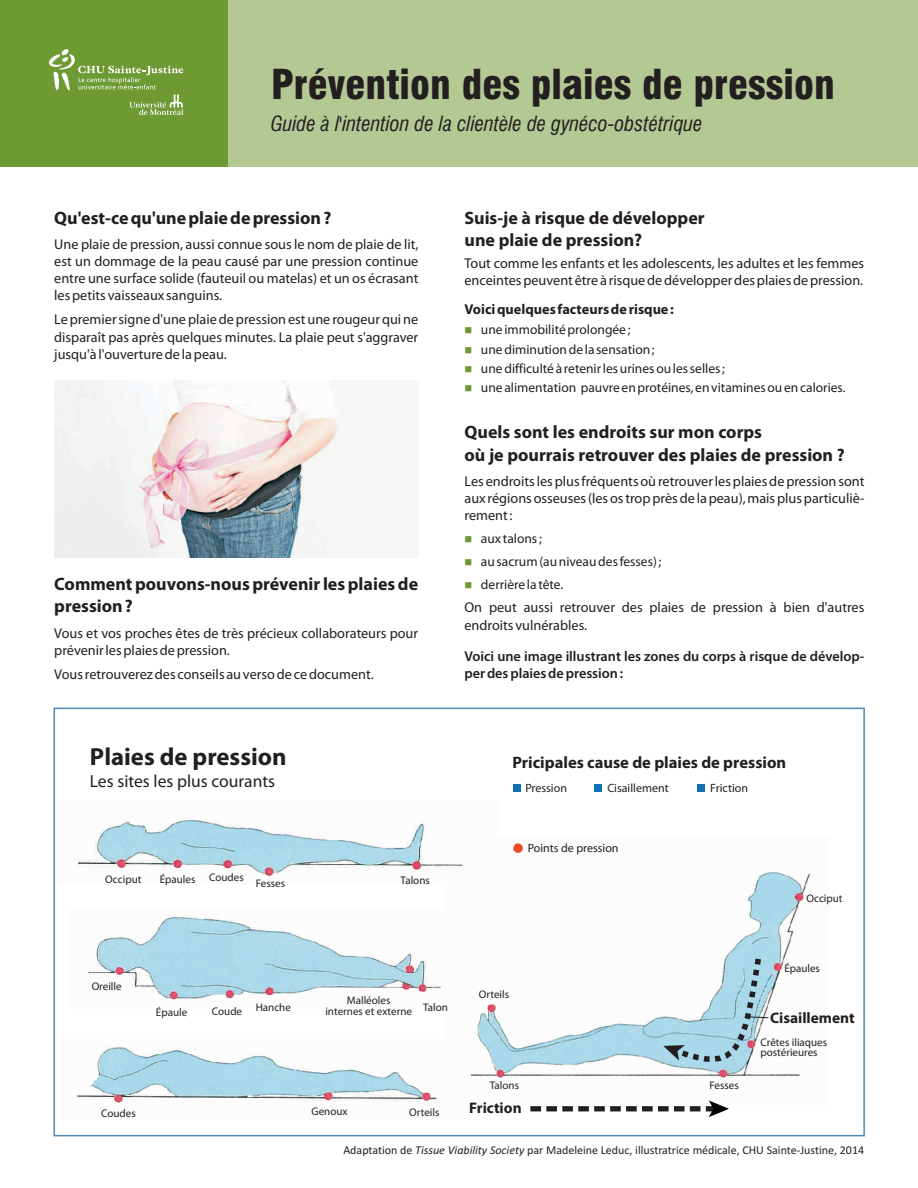
<style>
.page{position:relative;width:918px;height:1188px;background:#fff}
.page>*{position:absolute;margin:0;border:0;box-sizing:border-box;transform-origin:0 0}
.t1{font:900 condensed 40.2px "Swiss 721 BT";color:#231f20}
.t2{font:700 24.75px "Myriad Pro";color:#231f20}
.t3{font:italic condensed 20.4px "Swiss 721 BT";color:#231f20}
.t4{font:700 18px/22.4px "Myriad Pro";color:#231f20}
.t5{font:17.55px "Myriad Pro";color:#231f20}
.t6{font:700 16.5px "Myriad Pro";color:#231f20}
.t7{font:700 15.3px "Myriad Pro";color:#231f20}
.t8{font:14.25px/17.1px "Myriad Pro";color:#231f20;text-align:justify}
.t9{font:600 14.25px/17.4px "Myriad Pro";color:#231f20}
.t10{font:700 14.25px "Myriad Pro";color:#231f20}
.t11{font:13.5px/19.5px "Myriad Pro";color:#231f20}
.t12{font:12px "Calibri";color:#231f20}
.t13{font:12px "Myriad Pro";color:#231f20}
.t14{font:11.1px/10.6px "Myriad Pro";color:#231f20}
.t15{font:10.5px/19.5px "Wingdings";color:#6e9a34;text-align:justify}
.s1{font-style:italic}
</style>
<div class="page">
<img style="left:471px;top:845px;width:340px;height:233px">
<img style="left:88px;top:910px;width:385px;height:99px">
<img style="left:76px;top:1046px;width:361px;height:57px">
<img style="left:76px;top:817px;width:422px;height:68px">
<div style="left:0;top:0;width:230px;height:166px;background:#6e9a34"></div>
<div style="left:228px;top:0;width:690px;height:166px;background:#b4c894"></div>
<svg style="left:48px;top:49px;width:135px;height:66px"></svg>
<div style="left:54px;top:708px;width:811px;height:428px;border:2px solid #4e8ab4"></div>
<img style="left:54px;top:380px;width:285px;height:177px">
<div style="left:514px;top:785px;width:7px;height:7px;background:#1271b4"></div>
<div style="left:594px;top:785px;width:7px;height:7px;background:#1271b4"></div>
<div style="left:698px;top:785px;width:7px;height:7px;background:#1271b4"></div>
<div style="left:513px;top:843px;width:10px;height:10px;background:#ef4b2b;border-radius:50%"></div>
<svg style="left:530px;top:1100px;width:199px;height:17px"></svg>
<svg style="left:663px;top:947px;width:106px;height:126px"></svg>
<h1 class="t1" style="left:271px;top:69px;width:565px">Prévention des plaies de pression</h1>
<h3 class="t3" style="left:271px;top:115px;width:433px">Guide à l'intention de la clientèle de gynéco-obstétrique</h3>
<p class="t4" style="left:54px;top:208px;width:279px">Qu'est-ce qu'une plaie de pression ?</p>
<p class="t8" style="left:54px;top:237px;width:366px">Une plaie de pression, aussi connue sous le nom de plaie de lit, est un dommage de la peau causé par une pression continue entre une surface solide (fauteuil ou matelas) et un os écrasant les petits vaisseaux sanguins.</p>
<p class="t8" style="left:54px;top:312px;width:366px">Le premier signe d'une plaie de pression est une rougeur qui ne disparaît pas après quelques minutes. La plaie peut s'aggraver jusqu'à l'ouverture de la peau.</p>
<p class="t4" style="left:54px;top:574px;width:365px">Comment pouvons-nous prévenir les plaies de pression ?</p>
<p class="t8" style="left:54px;top:625px;width:365px">Vous et vos proches êtes de très précieux collaborateurs pour prévenir les plaies de pression.</p>
<p class="t8" style="left:54px;top:667px;width:321px">Vous retrouverez des conseils au verso de ce document.</p>
<p class="t4" style="left:465px;top:208px;width:242px">Suis-je à risque de développer une plaie de pression?</p>
<p class="t8" style="left:465px;top:256px;width:401px">Tout comme les enfants et les adolescents, les adultes et les femmes enceintes peuvent être à risque de développer des plaies de pression.</p>
<p class="t10" style="left:465px;top:304px;width:211px">Voici quelques facteurs de risque :</p>
<p class="t11" style="left:481px;top:321px;width:366px">une immobilité prolongée ;<br>une diminution de la sensation ;<br>une difficulté à retenir les urines ou les selles ;<br>une alimentation pauvre en protéines, en vitamines ou en calories.</p>
<p class="t15" style="left:465px;top:321px;width:49px">■ ■ ■ ■</p>
<p class="t4" style="left:465px;top:423px;width:382px">Quels sont les endroits sur mon corps<br>où je pourrais retrouver des plaies de pression ?</p>
<p class="t8" style="left:465px;top:474px;width:401px">Les endroits les plus fréquents où retrouver les plaies de pression sont aux régions osseuses (les os trop près de la peau), mais plus particuliè&shy;rement :</p>
<p class="t11" style="left:481px;top:529px;width:182px;line-height:22.6px">aux talons ;<br>au sacrum (au niveau des fesses) ; derrière la tête.</p>
<p class="t8" style="left:465px;top:600px;width:401px">On peut aussi retrouver des plaies de pression à bien d'autres endroits vulnérables.</p>
<p class="t9" style="left:464px;top:649px;width:401px">Voici une image illustrant les zones du corps à risque de dévelop&shy;per des plaies de pression :</p>
<p class="t15" style="left:464px;top:529px;width:49px;line-height:22.6px">■ ■ ■</p>
<h2 class="t2" style="left:90px;top:746px;width:198px">Plaies de pression</h2>
<p class="t5" style="left:90px;top:774px;width:187px">Les sites les plus courants</p>
<p class="t14" style="left:105px;top:875px;width:38px">Occiput</p>
<p class="t14" style="left:160px;top:875px;width:86px">Épaules Coudes</p>
<p class="t14" style="left:256px;top:879px;width:31px">Fesses</p>
<p class="t14" style="left:401px;top:876px;width:31px">Talons</p>
<p class="t6" style="left:513px;top:756px;width:275px">Pricipales cause de plaies de pression</p>
<p class="t13" style="left:525px;top:783px;width:43px">Pression</p>
<p class="t13" style="left:607px;top:783px;width:63px">Cisaillement</p>
<p class="t13" style="left:710px;top:783px;width:39px">Friction</p>
<p class="t13" style="left:528px;top:843px;width:92px">Points de pression</p>
<p class="t14" style="left:806px;top:894px;width:38px">Occiput</p>
<p class="t14" style="left:92px;top:982px;width:32px">Oreille</p>
<p class="t14" style="left:325px;top:995px;width:88px;line-height:11.2px;text-align:center">Malléoles<br>internes et externe</p>
<p class="t14" style="left:156px;top:1007px;width:33px">Épaule</p>
<p class="t14" style="left:212px;top:1003px;width:81px">Coude Hanche</p>
<p class="t14" style="left:423px;top:1003px;width:26px">Talon</p>
<p class="t14" style="left:479px;top:990px;width:32px">Orteils</p>
<p class="t14" style="left:101px;top:1109px;width:36px">Coudes</p>
<p class="t14" style="left:312px;top:1106px;width:38px">Genoux</p>
<p class="t14" style="left:409px;top:1107px;width:32px">Orteils</p>
<p class="t14" style="left:490px;top:1080px;width:31px">Talons</p>
<p class="t7" style="left:469px;top:1102px;width:54px">Friction</p>
<p class="t14" style="left:710px;top:1081px;width:31px">Fesses</p>
<p class="t14" style="left:784px;top:964px;width:37px">Épaules</p>
<p class="t7" style="left:770px;top:1011px;width:86px">Cisaillement</p>
<p class="t14" style="left:760px;top:1038px;width:68px">Crêtes iliaques postérieures</p>
<p class="t12" style="left:343px;top:1145px;width:522px">Adaptation de <span class="s1">Tissue Viability Society</span> par Madeleine Leduc, illustratrice médicale, CHU Sainte-Justine, 2014</p>
</div>
